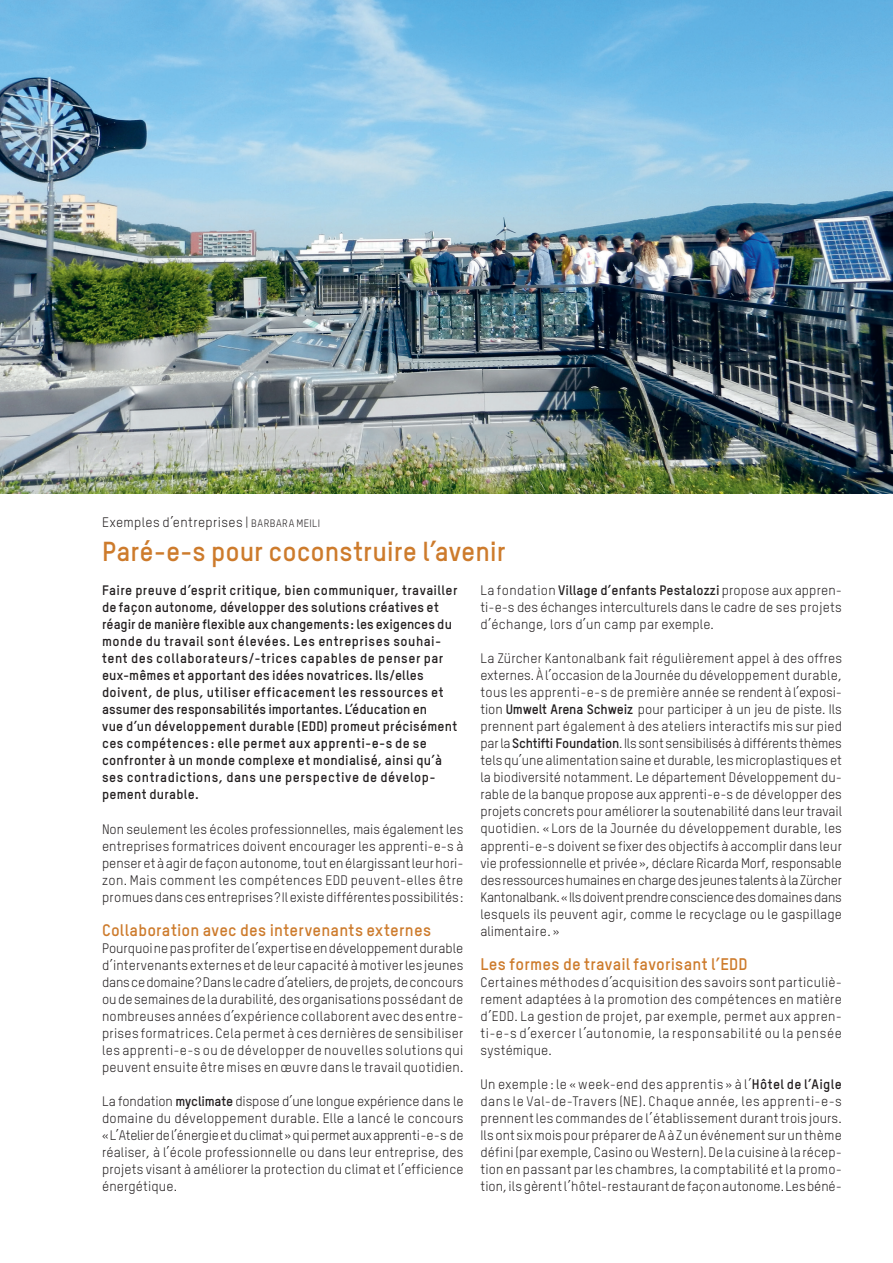
<style>
.page{position:relative;width:893px;height:1263px;background:#fff}
.page>*{position:absolute;margin:0;border:0;box-sizing:border-box;transform-origin:0 0}
._2_Grundschrift_9_pt{font:700 27px "TSTARPRO";color:#cd7b2c}
._1_Untertitel_11_pt{font:700 16.5px "TSTARPRO";letter-spacing:.015em;color:#cd7b2c}
._2_Grundschrift_9_pt-2{font:13.5px/17px "TSTARPRO";letter-spacing:.01em;color:#231f20;text-align:justify}
._2_Grundschrift_9_pt-3{font:700 13.5px/17px "TSTARPRO";letter-spacing:.025em;color:#231f20}
._1_Untertitel_11_pt-2{font:13.5px/17px "TSTARPRO";letter-spacing:.02em;color:#231f20;text-align:justify}
._2_Grundschrift_9_pt-4{font:13.5px "TSTARPRO";letter-spacing:.03em;color:#231f20}
.s1{font-size:10.5px}
.s2{font-weight:700}
</style>
<div class="page">
<img style="left:0;top:0;width:893px;height:493px">
<p class="_2_Grundschrift_9_pt-4" style="left:102px;top:514px;width:220px">Exemples d’entreprises | <span class="s1">BARBARA MEILI</span></p>
<p class="_2_Grundschrift_9_pt" style="left:102px;top:535px;width:405px">Paré-e-s pour coconstruire l’avenir</p>
<p class="_2_Grundschrift_9_pt-3" style="left:102px;top:582px;width:357px">Faire preuve d’esprit critique, bien communiquer, travailler de façon autonome, développer des solutions créatives et réagir de manière flexible aux changements: les exigences du monde du travail sont élevées. Les entreprises souhai-</p>
<p class="_2_Grundschrift_9_pt-3" style="left:102px;top:650px;width:343px">tent des collaborateurs/-trices capables de penser par eux-mêmes et apportant des idées novatrices. Ils/elles doivent, de plus, utiliser efficacement les ressources et assumer des responsabilités importantes. L’éducation en</p>
<p class="_2_Grundschrift_9_pt-3" style="left:102px;top:718px;width:357px">vue d’un développement durable (EDD) promeut précisément ces compétences : elle permet aux apprenti-e-s de se confronter à un monde complexe et mondialisé, ainsi qu’à</p>
<p class="_2_Grundschrift_9_pt-3" style="left:102px;top:769px;width:335px">ses contradictions, dans une perspective de dévelop-</p>
<p class="_2_Grundschrift_9_pt-3" style="left:102px;top:786px;width:98px">pement durable.</p>
<p class="_2_Grundschrift_9_pt-2" style="left:102px;top:820px;width:363px">Non seulement les écoles professionnelles, mais également les entreprises formatrices doivent encourager les apprenti-e-s à penser et à agir de façon autonome, tout en élargissant leur hori&shy;zon. Mais comment les compétences EDD peuvent-elles être promues dans ces entreprises? Il existe différentes possibilités:</p>
<p class="_1_Untertitel_11_pt" style="left:102px;top:919px;width:331px">Collaboration avec des intervenants externes</p>
<p class="_1_Untertitel_11_pt-2" style="left:102px;top:939px;width:363px">Pourquoi ne pas profiter de l’expertise en développement durable d’intervenants externes et de leur capacité à motiver les jeunes dans ce domaine? Dans le cadre d’ateliers, de projets, de concours ou de semaines de la durabilité, des organisations possédant de nombreuses années d’expérience collaborent avec des entre&shy;prises formatrices. Cela permet à ces dernières de sensibiliser les apprenti-e-s ou de développer de nouvelles solutions qui peuvent ensuite être mises en œuvre dans le travail quotidien.</p>
<p class="_2_Grundschrift_9_pt-2" style="left:102px;top:1092px;width:363px">La fondation <span class="s2">myclimate</span> dispose d’une longue expérience dans le domaine du développement durable. Elle a lancé le concours «L’Atelier de l’énergie et du climat» qui permet aux apprenti-e-s de réaliser, à l’école professionnelle ou dans leur entreprise, des projets visant à améliorer la protection du climat et l’efficience énergétique.</p>
<p class="_2_Grundschrift_9_pt-2" style="left:480px;top:582px;width:363px">La fondation <span class="s2">Village d’enfants Pestalozzi</span> propose aux appren&shy;ti-e-s des échanges interculturels dans le cadre de ses projets d’échange, lors d’un camp par exemple.</p>
<p class="_2_Grundschrift_9_pt-2" style="left:480px;top:650px;width:363px">La Zürcher Kantonalbank fait régulièrement appel à des offres externes. À l’occasion de la Journée du développement durable, tous les apprenti-e-s de première année se rendent à l’exposi&shy;tion <span class="s2">Umwelt Arena Schweiz</span> pour participer à un jeu de piste. Ils prennent part également à des ateliers interactifs mis sur pied par la <span class="s2">Schtifti Foundation</span>. Ils sont sensibilisés à différents thèmes tels qu’une alimentation saine et durable, les microplastiques et la biodiversité notamment. Le département Développement du&shy;rable de la banque propose aux apprenti-e-s de développer des projets concrets pour améliorer la soutenabilité dans leur travail quotidien. « Lors de la Journée du développement durable, les apprenti-e-s doivent se fixer des objectifs à accomplir dans leur vie professionnelle et privée», déclare Ricarda Morf, responsable des ressources humaines en charge des jeunes talents à la Zürcher Kantonalbank. «Ils doivent prendre conscience des domaines dans lesquels ils peuvent agir, comme le recyclage ou le gaspillage alimentaire. »</p>
<p class="_1_Untertitel_11_pt" style="left:480px;top:953px;width:269px">Les formes de travail favorisant l’EDD</p>
<p class="_2_Grundschrift_9_pt-2" style="left:480px;top:973px;width:363px">Certaines méthodes d’acquisition des savoirs sont particuliè&shy;rement adaptées à la promotion des compétences en matière d’EDD. La gestion de projet, par exemple, permet aux appren&shy;ti-e-s d’exercer l’autonomie, la responsabilité ou la pensée systémique.</p>
<p class="_2_Grundschrift_9_pt-2" style="left:480px;top:1075px;width:363px">Un exemple : le « week-end des apprentis » à l’<span class="s2">Hôtel de l’Aigle </span>dans le Val-de-Travers (NE). Chaque année, les apprenti-e-s prennent les commandes de l’établissement durant trois jours.<br>Ils ont six mois pour préparer de A à Z un événement sur un thème défini (par exemple, Casino ou Western). De la cuisine à la récep&shy;tion en passant par les chambres, la comptabilité et la promo&shy;tion, ils gèrent l’hôtel-restaurant de façon autonome. Les béné-</p>
</div>
